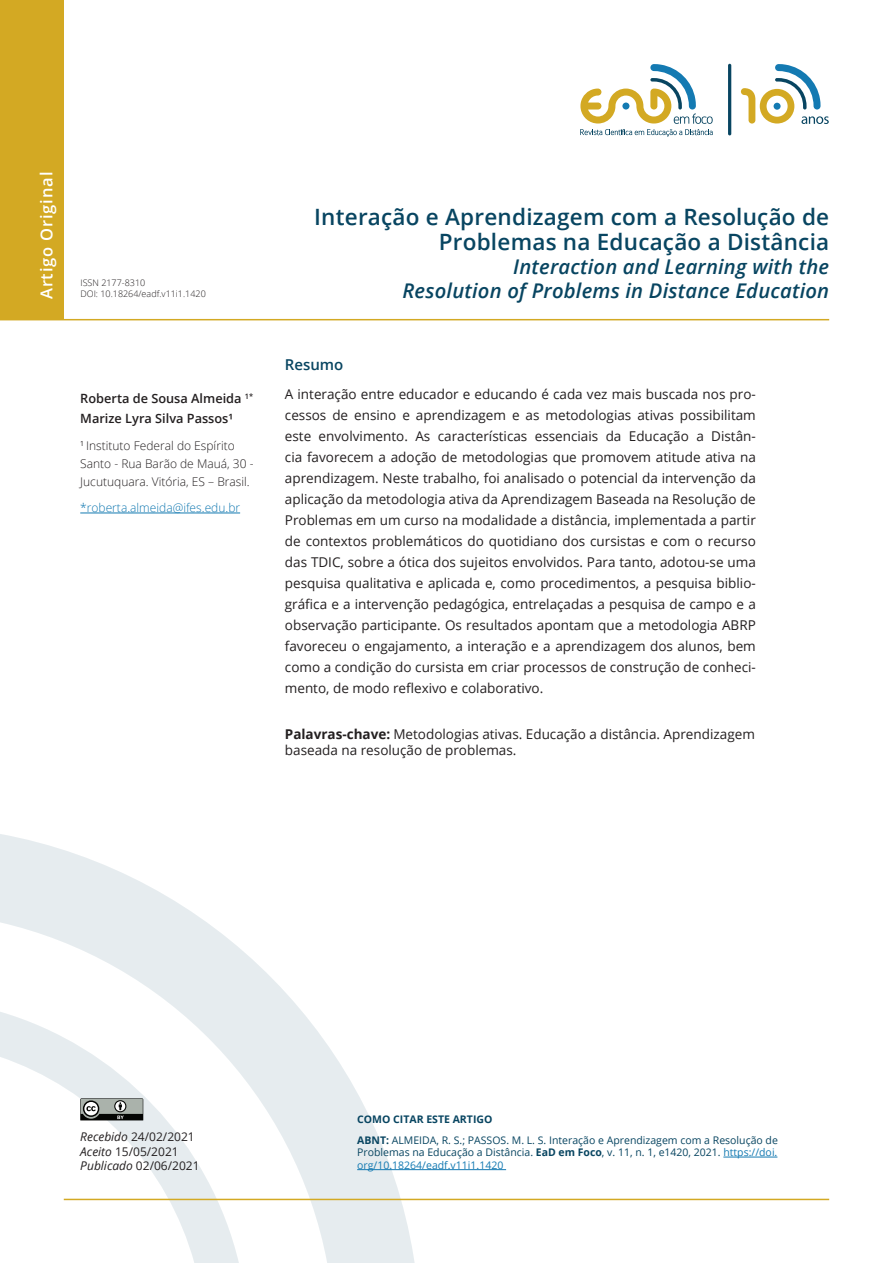
<style>
.page{position:relative;width:893px;height:1263px;background:#fff}
.page>*{position:absolute;margin:0;border:0;box-sizing:border-box;transform-origin:0 0}
.titulo_artigo{font:600 22.5px/25.5px "Open Sans";letter-spacing:.01em;color:#084561;text-align:right}
.titulo_artigo-2{font:italic 600 20.25px "Open Sans";letter-spacing:.01em;color:#084561}
.t1{font:600 16.5px "Open Sans";letter-spacing:.05em;color:#fff}
.Resumo{font:600 15px "Open Sans";color:#084561}
.texto_resumo{font:13.5px/21px "Open Sans";color:#231f20;text-align:justify}
.palavras_chave{font:13.5px/16.2px "Open Sans";color:#231f20}
.Autor{font:600 12.75px "Open Sans";color:#231f20}
.creditos_autores{font:300 12px/18px "Open Sans";color:#231f20}
.t2{font:12px/14.4px "Open Sans";color:#231f20}
.creditos_autores-2{font:300 12px "Open Sans";color:#147ab2}
.t3{font:10.5px/21.1px "Open Sans";color:#084561}
.t4{font:300 9px/10.8px "Open Sans";color:#231f20}
.s1{font-weight:700}
.s2{font-style:italic}
.s3{color:#147ab2}
</style>
<div class="page">
<svg style="left:0;top:834px;width:415px;height:429px"></svg>
<hr style="left:64px;top:1199px;width:765px;height:1px;background:#d3a923">
<div style="left:0;top:0;width:64px;height:319px;background:#d3a923"></div>
<hr style="left:0;top:319px;width:829px;height:1px;background:#d3a923">
<svg style="left:80px;top:1098px;width:69px;height:28px;background:#969a97"></svg>
<hr style="left:723px;top:1157px;width:54px;height:1px;background:#147ab2">
<hr style="left:357px;top:1169px;width:149px;height:1px;background:#147ab2">
<svg style="left:580px;top:64px;width:133px;height:72px"></svg>
<hr style="left:728px;top:64px;width:3px;height:71px;background:#084561;border-radius:2px">
<svg style="left:741px;top:64px;width:88px;height:60px"></svg>
<hr style="left:80px;top:513px;width:160px;height:1px;background:#147ab2">
<p class="t1" style="left:35px;top:299px;width:129px;rotate:-90deg">Artigo Original</p>
<p class="t4" style="left:80px;top:277px;width:127px">ISSN 2177-8310<br>DOI: 10.18264/eadf.v11i1.1420</p>
<p class="Autor" style="left:80px;top:390px;width:174px">Roberta de Sousa Almeida <sup>1*</sup></p>
<p class="Autor" style="left:80px;top:410px;width:154px">Marize Lyra Silva Passos¹</p>
<p class="creditos_autores" style="left:80px;top:436px;width:175px"><sup>1</sup> Instituto Federal do Espírito<br>Santo - Rua Barão de Mauá, 30 -<br>Jucutuquara. Vitória, ES – Brasil.</p>
<p class="creditos_autores-2" style="left:80px;top:499px;width:161px">*roberta.almeida@ifes.edu.br</p>
<p class="titulo_artigo" style="left:314px;top:204px;width:517px">Interação e Aprendizagem com a Resolução de<br>Problemas na Educação a Distância</p>
<p class="titulo_artigo-2" style="left:513px;top:253px;width:317px">Interaction and Learning with the</p>
<p class="titulo_artigo-2" style="left:402px;top:277px;width:428px">Resolution of Problems in Distance Education</p>
<p class="Resumo" style="left:285px;top:354px;width:60px">Resumo</p>
<p class="texto_resumo" style="left:285px;top:383px;width:472px">A interação entre educador e educando é cada vez mais buscada nos pro&shy;cessos de ensino e aprendizagem e as metodologias ativas possibilitam este envolvimento. As características essenciais da Educação a Distân&shy;cia favorecem a adoção de metodologias que promovem atitude ativa na aprendizagem. Neste trabalho, foi analisado o potencial da intervenção da aplicação da metodologia ativa da Aprendizagem Baseada na Resolução de Problemas em um curso na modalidade a distância, implementada a partir de contextos problemáticos do quotidiano dos cursistas e com o recurso das TDIC, sobre a ótica dos sujeitos envolvidos. Para tanto, adotou-se uma pesquisa qualitativa e aplicada e, como procedimentos, a pesquisa biblio&shy;gráfica e a intervenção pedagógica, entrelaçadas a pesquisa de campo e a observação participante. Os resultados apontam que a metodologia ABRP favoreceu o engajamento, a interação e a aprendizagem dos alunos, bem como a condição do cursista em criar processos de construção de conheci&shy;mento, de modo reflexivo e colaborativo.</p>
<p class="palavras_chave" style="left:285px;top:726px;width:471px"><span class="s1">Palavras-chave:</span> Metodologias ativas. Educação a distância. Aprendizagem baseada na resolução de problemas.</p>
<p class="t2" style="left:80px;top:1129px;width:121px"><span class="s2">Recebido</span> 24/02/2021<br><span class="s2">Aceito</span> 15/05/2021<br><span class="s2">Publicado</span> 02/06/2021</p>
<p class="t3" style="left:357px;top:1108px;width:422px"><span class="s1">COMO CITAR ESTE ARTIGO<br>ABNT:</span> ALMEIDA, R. S.; PASSOS. M. L. S. Interação e Aprendizagem com a Resolução de</p>
<p class="t3" style="left:357px;top:1146px;width:422px;line-height:12.6px">Problemas na Educação a Distância. <span class="s1">EaD em Foco</span>, v. 11, n. 1, e1420, 2021. <span class="s3">https://doi. org/10.18264/eadf.v11i1.1420</span></p>
</div>
